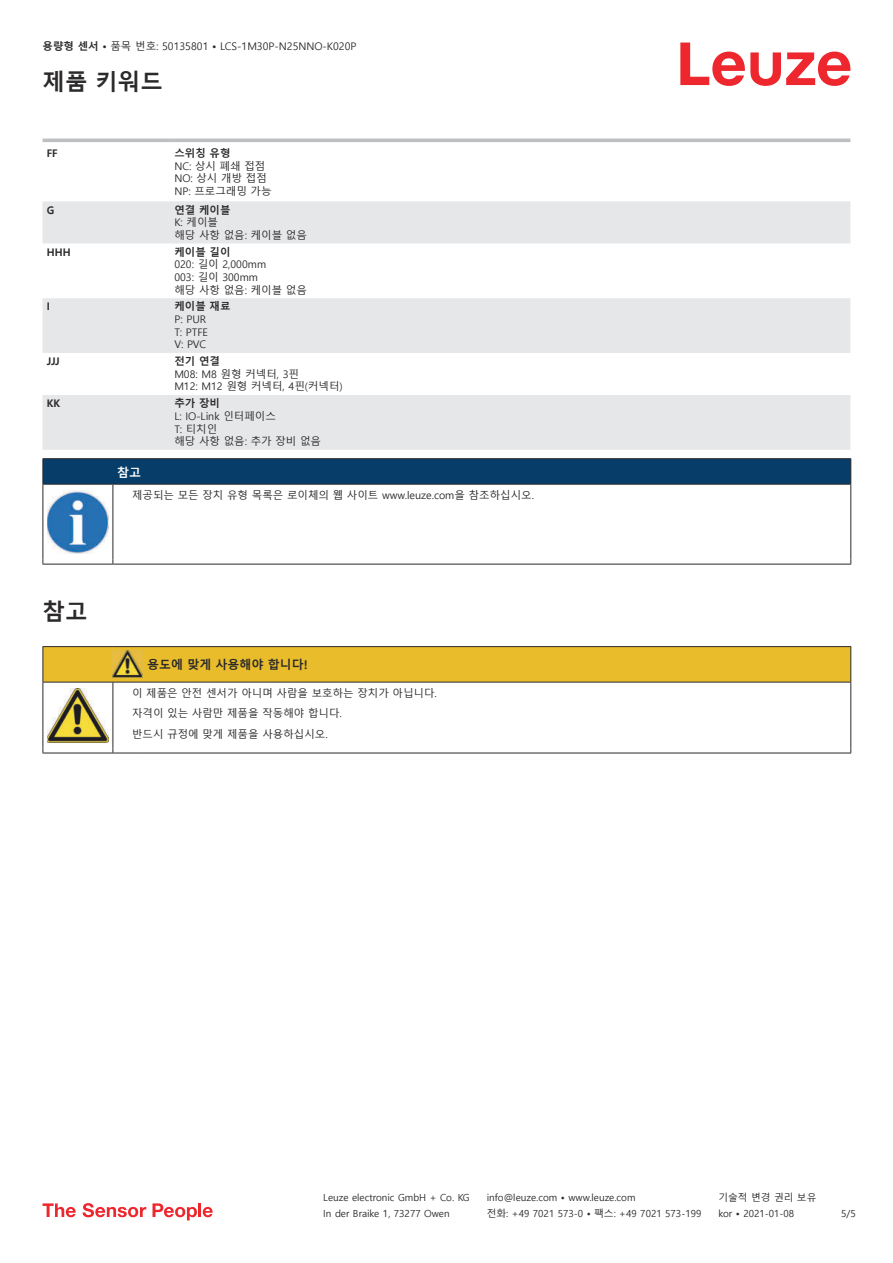
<style>
.page{position:relative;width:893px;height:1263px;background:#fff}
.page>*{position:absolute;margin:0;border:0;box-sizing:border-box;transform-origin:0 0}
.t1{font:700 22.5px "Malgun Gothic";color:#2b292a}
.t2{font:700 12px "Malgun Gothic";color:#2b292a}
.t3{font:700 12px "Malgun Gothic";color:#fff}
.t4{font:10.5px/12.6px "Malgun Gothic";color:#2b292a}
.t5{font:700 10.5px "Malgun Gothic";color:#2b292a}
.t6{font:9.75px "Malgun Gothic";color:#2b292a}
.s1{font-weight:700}
</style>
<div class="page">
<svg style="left:680px;top:43px;width:170px;height:43px"></svg>
<svg style="left:43px;top:201px;width:807px;height:249px;fill:#e6e7e9"></svg>
<hr style="left:43px;top:139px;width:127px;height:3px;background:#bdbfc1">
<hr style="left:170px;top:139px;width:680px;height:3px;background:#bdbfc1">
<svg style="left:43px;top:1203px;width:33px;height:14px"></svg>
<svg style="left:83px;top:1203px;width:63px;height:14px"></svg>
<svg style="left:153px;top:1203px;width:44px;height:17px"></svg>
<hr style="left:198px;top:1203px;width:3px;height:14px;background:#ed272d">
<svg style="left:203px;top:1207px;width:10px;height:10px"></svg>
<svg style="left:44px;top:485px;width:806px;height:79px"></svg>
<hr style="left:43px;top:458px;width:70px;height:1px;background:#2b292a">
<hr style="left:43px;top:484px;width:70px;height:1px;background:#2b292a">
<hr style="left:113px;top:458px;width:738px;height:1px;background:#2b292a">
<svg style="left:43px;top:459px;width:808px;height:25px;background:#063c67"></svg>
<hr style="left:113px;top:484px;width:738px;height:1px;background:#2b292a">
<hr style="left:43px;top:485px;width:1px;height:75px;background:#2b292a">
<hr style="left:113px;top:485px;width:1px;height:75px;background:#2b292a">
<hr style="left:850px;top:485px;width:1px;height:75px;background:#2b292a">
<hr style="left:43px;top:564px;width:70px;height:1px;background:#2b292a">
<hr style="left:113px;top:564px;width:738px;height:1px;background:#2b292a">
<img style="left:47px;top:491px;width:61px;height:62px">
<div style="left:115px;top:485px;width:734px;height:20px;background:#fff"></div>
<hr style="left:43px;top:646px;width:70px;height:1px;background:#2b292a">
<hr style="left:113px;top:646px;width:30px;height:1px;background:#2b292a">
<hr style="left:143px;top:646px;width:708px;height:1px;background:#2b292a">
<hr style="left:43px;top:753px;width:70px;height:1px;background:#2b292a">
<hr style="left:113px;top:753px;width:30px;height:1px;background:#2b292a">
<hr style="left:143px;top:753px;width:708px;height:1px;background:#2b292a">
<svg style="left:43px;top:647px;width:808px;height:106px"></svg>
<p class="t4" style="left:43px;top:40px;width:315px"><span class="s1">용량형 센서 •</span> 품목 번호: 50135801 <span class="s1">•</span> LCS-1M30P-N25NNO-K020P</p>
<h1 class="t1" style="left:43px;top:69px;width:122px">제품 키워드</h1>
<p class="t5" style="left:47px;top:149px;width:13px">FF</p>
<p class="t5" style="left:174px;top:147px;width:58px">스위칭 유형</p>
<p class="t4" style="left:174px;top:160px;width:99px">NC: 상시 폐쇄 접점<br>NO: 상시 개방 접점<br>NP: 프로그래밍 가능</p>
<p class="t5" style="left:47px;top:204px;width:9px">G</p>
<p class="t5" style="left:174px;top:204px;width:58px">연결 케이블</p>
<p class="t4" style="left:174px;top:216px;width:134px">K: 케이블<br>해당 사항 없음: 케이블 없음</p>
<p class="t5" style="left:47px;top:248px;width:26px">HHH</p>
<p class="t5" style="left:174px;top:246px;width:58px">케이블 길이</p>
<p class="t4" style="left:174px;top:258px;width:134px">020: 길이 2,000mm<br>003: 길이 300mm<br>해당 사항 없음: 케이블 없음</p>
<p class="t5" style="left:47px;top:303px;width:5px">I</p>
<p class="t5" style="left:174px;top:300px;width:58px">케이블 재료</p>
<p class="t4" style="left:174px;top:313px;width:35px">P: PUR<br>T: PTFE<br>V: PVC</p>
<p class="t5" style="left:47px;top:355px;width:14px">JJJ</p>
<p class="t5" style="left:174px;top:355px;width:47px">전기 연결</p>
<p class="t4" style="left:174px;top:368px;width:170px">M08: M8 원형 커넥터, 3핀<br>M12: M12 원형 커넥터, 4핀(커넥터)</p>
<p class="t5" style="left:47px;top:397px;width:15px">KK</p>
<p class="t5" style="left:174px;top:397px;width:47px">추가 장비</p>
<p class="t4" style="left:174px;top:410px;width:148px">L: IO-Link 인터페이스<br>T: 티치인<br>해당 사항 없음: 추가 장비 없음</p>
<p class="t3" style="left:117px;top:465px;width:25px">참고</p>
<p class="t4" style="left:132px;top:489px;width:403px">제공되는 모든 장치 유형 목록은 로이체의 웹 사이트 www.leuze.com을 참조하십시오.</p>
<h1 class="t1" style="left:43px;top:598px;width:46px">참고</h1>
<p class="t2" style="left:147px;top:658px;width:162px">용도에 맞게 사용해야 합니다!</p>
<p class="t4" style="left:132px;top:683px;width:306px;line-height:20.2px">이 제품은 안전 센서가 아니며 사람을 보호하는 장치가 아닙니다. 자격이 있는 사람만 제품을 작동해야 합니다.<br>반드시 규정에 맞게 제품을 사용하십시오.</p>
<p class="t6" style="left:323px;top:1192px;width:148px">Leuze electronic GmbH + Co. KG</p>
<p class="t6" style="left:487px;top:1192px;width:150px">info@leuze.com • www.leuze.com</p>
<p class="t6" style="left:718px;top:1192px;width:100px">기술적 변경 권리 보유</p>
<p class="t6" style="left:323px;top:1208px;width:128px">In der Braike 1, 73277 Owen</p>
<p class="t6" style="left:487px;top:1208px;width:216px">전화: +49 7021 573-0 • 팩스: +49 7021 573-199</p>
<p class="t6" style="left:718px;top:1208px;width:77px">kor • 2021-01-08</p>
<p class="t6" style="left:841px;top:1208px;width:16px">5 /5</p>
</div>
